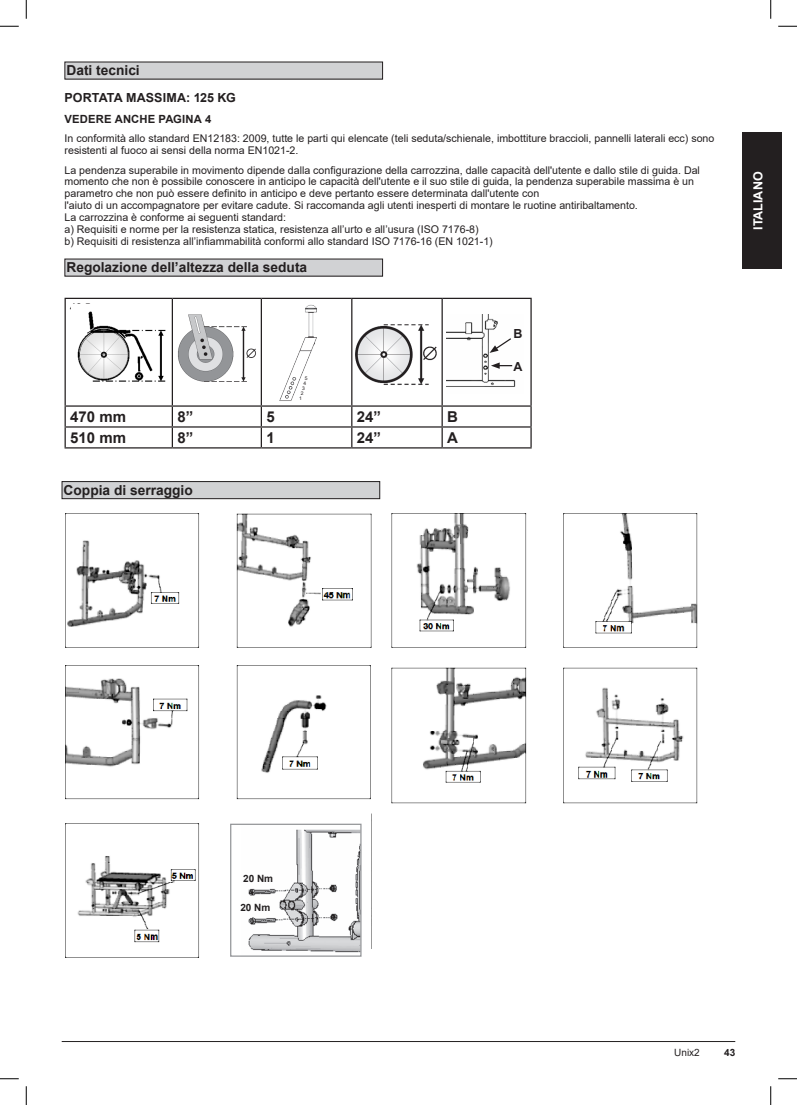
<style>
.page{position:relative;width:797px;height:1105px;background:#fff}
.page>*{position:absolute;margin:0;border:0;box-sizing:border-box;transform-origin:0 0}
.Body_Text{font:700 15px "Arial";color:#231f20}
.Italian_Heading_1{font:700 13.75px "Arial";color:#231f20}
.LABELS{font:700 12.5px "Arial";color:#231f20}
.t1{font:700 12.5px "Arial";color:#fff}
.Option_Title{font:700 11.25px "Arial";letter-spacing:.015em;color:#231f20}
.Body_Text-2{font:10.62px/11.9px "Arial";color:#231f20}
.t2{font:700 10px "Arial";color:#231f20}
.t3{font:10px "Arial";color:#231f20}
.Body_Text-3{font:5px "Arial";color:#231f20}
</style>
<div class="page">
<div style="left:742px;top:133px;width:39px;height:136px;background:#231f20"></div>
<hr style="left:62px;top:1041px;width:673px;height:1px;background:#231f20">
<hr style="left:65px;top:298px;width:107px;height:1px;background:#231f20">
<hr style="left:65px;top:299px;width:1px;height:106px;background:#231f20">
<hr style="left:172px;top:298px;width:89px;height:1px;background:#231f20">
<hr style="left:172px;top:299px;width:1px;height:106px;background:#231f20">
<hr style="left:261px;top:298px;width:91px;height:1px;background:#231f20">
<hr style="left:261px;top:299px;width:1px;height:106px;background:#231f20">
<hr style="left:352px;top:298px;width:90px;height:1px;background:#231f20">
<hr style="left:351px;top:299px;width:1px;height:106px;background:#231f20">
<hr style="left:442px;top:298px;width:89px;height:1px;background:#231f20">
<hr style="left:441px;top:299px;width:2px;height:106px;background:#231f20">
<hr style="left:530px;top:299px;width:1px;height:106px;background:#231f20">
<hr style="left:65px;top:405px;width:107px;height:2px;background:#231f20">
<hr style="left:172px;top:405px;width:89px;height:2px;background:#231f20">
<hr style="left:261px;top:405px;width:91px;height:2px;background:#231f20">
<hr style="left:352px;top:405px;width:90px;height:2px;background:#231f20">
<hr style="left:442px;top:405px;width:89px;height:2px;background:#231f20">
<hr style="left:65px;top:426px;width:107px;height:2px;background:#231f20">
<svg style="left:65px;top:407px;width:1px;height:40px"></svg>
<hr style="left:172px;top:426px;width:89px;height:2px;background:#231f20">
<svg style="left:172px;top:407px;width:1px;height:40px"></svg>
<hr style="left:261px;top:426px;width:91px;height:2px;background:#231f20">
<svg style="left:261px;top:407px;width:1px;height:40px"></svg>
<hr style="left:352px;top:426px;width:90px;height:2px;background:#231f20">
<svg style="left:351px;top:407px;width:1px;height:40px"></svg>
<hr style="left:442px;top:426px;width:89px;height:2px;background:#231f20">
<svg style="left:441px;top:407px;width:2px;height:40px"></svg>
<svg style="left:530px;top:407px;width:1px;height:40px"></svg>
<hr style="left:65px;top:447px;width:107px;height:1px;background:#231f20">
<hr style="left:172px;top:447px;width:89px;height:1px;background:#231f20">
<hr style="left:261px;top:447px;width:91px;height:1px;background:#231f20">
<hr style="left:352px;top:447px;width:90px;height:1px;background:#231f20">
<hr style="left:442px;top:447px;width:89px;height:1px;background:#231f20">
<img style="left:77px;top:311px;width:89px;height:71px">
<img style="left:178px;top:314px;width:78px;height:68px">
<img style="left:355px;top:324px;width:82px;height:61px">
<div style="left:65px;top:62px;width:317px;height:17px;background:#d1d2d4"></div>
<div style="left:62px;top:482px;width:318px;height:17px;background:#d1d2d4"></div>
<div style="left:62px;top:481px;width:318px;height:18px;border:1px solid #231f20"></div>
<div style="left:65px;top:259px;width:317px;height:17px;background:#d1d2d4"></div>
<img style="left:65px;top:513px;width:633px;height:445px">
<div style="left:231px;top:807px;width:139px;height:146px;background:#fff"></div>
<img style="left:241px;top:829px;width:118px;height:126px">
<div style="left:230px;top:824px;width:131px;height:133px;border:1px solid #939598"></div>
<img style="left:279px;top:304px;width:38px;height:97px">
<img style="left:447px;top:315px;width:69px;height:72px">
<svg style="left:489px;top:337px;width:23px;height:16px"></svg>
<svg style="left:491px;top:362px;width:21px;height:7px"></svg>
<svg style="left:0;top:25px;width:19px;height:2px"></svg>
<svg style="left:778px;top:25px;width:19px;height:2px"></svg>
<svg style="left:0;top:1078px;width:19px;height:1px"></svg>
<svg style="left:778px;top:1078px;width:19px;height:1px"></svg>
<svg style="left:25px;top:0;width:2px;height:19px"></svg>
<svg style="left:25px;top:1086px;width:2px;height:19px"></svg>
<svg style="left:770px;top:0;width:1px;height:19px"></svg>
<svg style="left:770px;top:1086px;width:1px;height:19px"></svg>
<p class="Italian_Heading_1" style="left:66px;top:60px;width:75px">Dati tecnici</p>
<p class="LABELS" style="left:65px;top:89px;width:173px">PORTATA MASSIMA: 125 KG</p>
<p class="Option_Title" style="left:65px;top:111px;width:148px">VEDERE ANCHE PAGINA 4</p>
<p class="Body_Text-2" style="left:65px;top:133px;width:651px">In conformità allo standard EN12183: 2009, tutte le parti qui elencate (teli seduta/schienale, imbottiture braccioli, pannelli laterali ecc) sono resistenti al fuoco ai sensi della norma EN1021-2.</p>
<p class="Body_Text-2" style="left:65px;top:164px;width:637px">La pendenza superabile in movimento dipende dalla configurazione della carrozzina, dalle capacità dell'utente e dallo stile di guida. Dal momento che non è possibile conoscere in anticipo le capacità dell'utente e il suo stile di guida, la pendenza superabile massima è un parametro che non può essere definito in anticipo e deve pertanto essere determinata dall'utente con</p>
<p class="Body_Text-2" style="left:65px;top:199px;width:575px">l'aiuto di un accompagnatore per evitare cadute. Si raccomanda agli utenti inesperti di montare le ruotine antiribaltamento.</p>
<p class="Body_Text-2" style="left:65px;top:211px;width:223px">La carrozzina è conforme ai seguenti standard:</p>
<p class="Body_Text-2" style="left:65px;top:223px;width:415px">a) Requisiti e norme per la resistenza statica, resistenza all’urto e all’usura (ISO 7176-8)</p>
<p class="Body_Text-2" style="left:65px;top:235px;width:430px">b) Requisiti di resistenza all’infiammabilità conformi allo standard ISO 7176-16 (EN 1021-1)</p>
<p class="Italian_Heading_1" style="left:66px;top:257px;width:242px">Regolazione dell’altezza della seduta</p>
<p class="Body_Text-2" style="left:70px;top:301px;width:22px">43,5</p>
<p class="Body_Text-3" style="left:305px;top:375px;width:4px">5</p>
<p class="Body_Text-3" style="left:303px;top:380px;width:4px">4</p>
<p class="Body_Text-3" style="left:302px;top:385px;width:4px">3</p>
<p class="Body_Text-3" style="left:301px;top:390px;width:4px">2</p>
<p class="Body_Text-3" style="left:299px;top:395px;width:4px">1</p>
<p class="Body_Text" style="left:70px;top:406px;width:57px">470 mm</p>
<p class="Body_Text" style="left:177px;top:406px;width:17px">8”</p>
<p class="Body_Text" style="left:266px;top:406px;width:10px">5</p>
<p class="Body_Text" style="left:357px;top:406px;width:26px">24”</p>
<p class="Body_Text" style="left:447px;top:406px;width:12px">B</p>
<p class="Body_Text" style="left:70px;top:427px;width:57px">510 mm</p>
<p class="Body_Text" style="left:177px;top:427px;width:17px">8”</p>
<p class="Body_Text" style="left:266px;top:427px;width:10px">1</p>
<p class="Body_Text" style="left:357px;top:427px;width:26px">24”</p>
<p class="Body_Text" style="left:447px;top:427px;width:12px">A</p>
<p class="Italian_Heading_1" style="left:64px;top:480px;width:131px">Coppia di serraggio</p>
<p class="LABELS" style="left:513px;top:325px;width:11px">B</p>
<p class="LABELS" style="left:513px;top:358px;width:11px">A</p>
<p class="t1" style="left:749px;top:230px;width:60px;rotate:-90deg">ITALIANO</p>
<p class="t2" style="left:243px;top:871px;width:32px">20 Nm</p>
<p class="t2" style="left:240px;top:900px;width:32px">20 Nm</p>
<p class="t3" style="left:674px;top:1045px;width:27px">Unix2</p>
<p class="t2" style="left:724px;top:1045px;width:13px">43</p>
</div>
